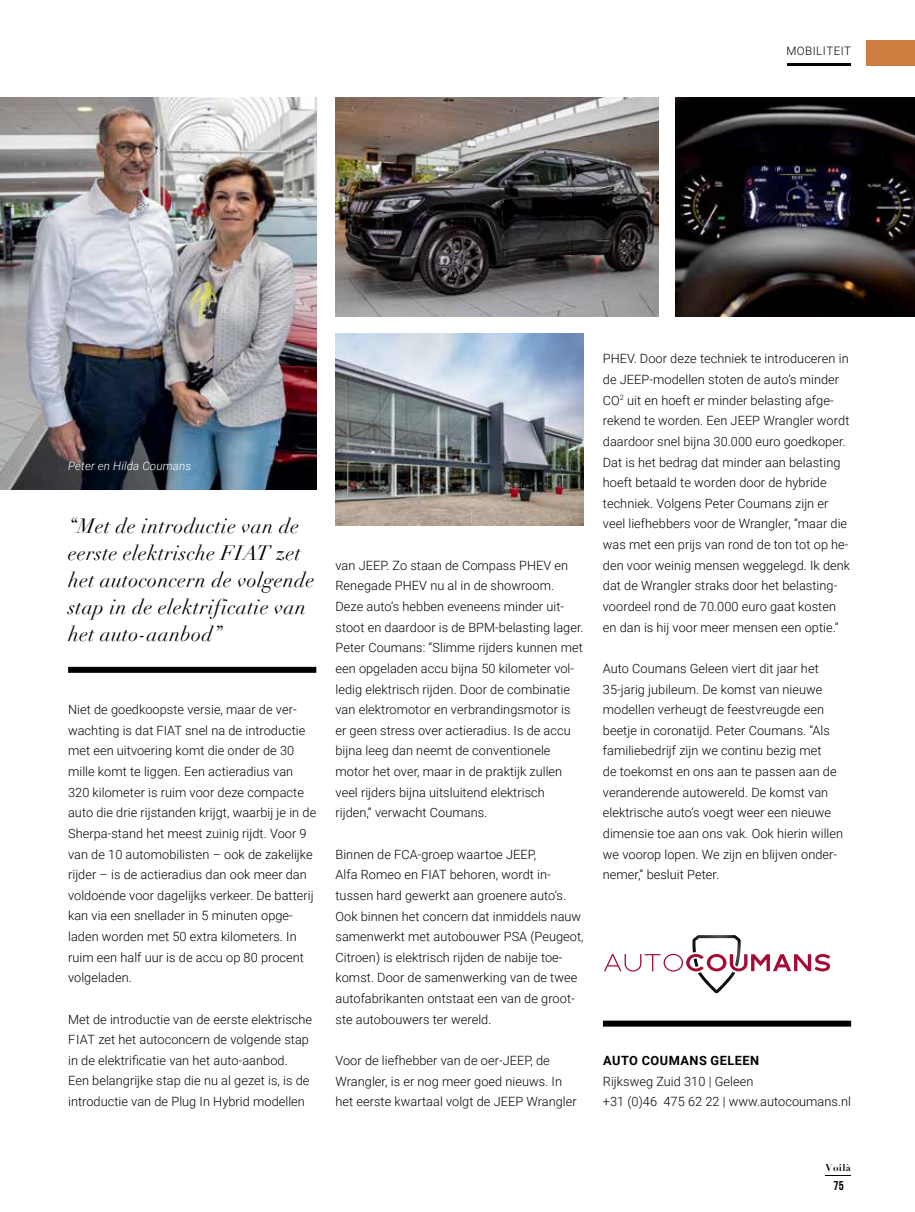
<style>
.page{position:relative;width:915px;height:1212px;background:#fff}
.page>*{position:absolute;margin:0;border:0;box-sizing:border-box;transform-origin:0 0}
.t1{font:italic 20.25px/27px "Didot";letter-spacing:.02em;color:#000}
.t2{font:300 12.75px/20.7px "Roboto";letter-spacing:.005em;color:#000}
.t3{font:700 12.75px "Roboto";letter-spacing:.04em;color:#000}
.t4{font:12.75px "Bebas Neue";color:#000}
.t5{font:italic 300 11.7px "Roboto";letter-spacing:.01em;color:#fff}
.t6{font:300 11.7px "Roboto";letter-spacing:.035em;color:#000}
.t7{font:700 9.75px "Didot";letter-spacing:.04em;color:#000}
</style>
<div class="page">
<svg style="left:825px;top:1175px;width:25px;height:1px"></svg>
<div style="left:865px;top:40px;width:49px;height:26px;background:#cf7c41"></div>
<hr style="left:787px;top:64px;width:63px;height:2px;background:#000">
<img style="left:335px;top:334px;width:248px;height:191px">
<img style="left:0;top:98px;width:316px;height:391px">
<img style="left:335px;top:98px;width:323px;height:219px">
<svg style="left:604px;top:935px;width:226px;height:58px"></svg>
<div style="left:68px;top:667px;width:248px;height:6px;background:#000"></div>
<img style="left:675px;top:98px;width:239px;height:219px">
<div style="left:602px;top:1020px;width:248px;height:6px;background:#000"></div>
<p class="t6" style="left:786px;top:42px;width:66px">MOBILITEIT</p>
<p class="t5" style="left:68px;top:457px;width:125px">Peter en Hilda Coumans</p>
<h1 class="t1" style="left:68px;top:512px;width:248px">“Met de introductie van de eerste elektrische FIAT zet het autoconcern de volgende stap in de elektrificatie van het auto-aanbod”</h1>
<p class="t2" style="left:68px;top:699px;width:249px">Niet de goedkoopste versie, maar de ver&shy;wachting is dat FIAT snel na de introductie met een uitvoering komt die onder de 30 mille komt te liggen. Een actieradius van 320 kilometer is ruim voor deze compacte auto die drie rijstanden krijgt, waarbij je in de Sherpa-stand het meest zuinig rijdt. Voor 9 van de 10 automobilisten – ook de zakelijke rijder – is de actieradius dan ook meer dan voldoende voor dagelijks verkeer. De batterij kan via een snellader in 5 minuten opge&shy;laden worden met 50 extra kilometers. In ruim een half uur is de accu op 80 procent volgeladen.</p>
<p class="t2" style="left:68px;top:1008px;width:245px">Met de introductie van de eerste elektrische FIAT zet het autoconcern de volgende stap in de elektrificatie van het auto-aanbod.<br>Een belangrijke stap die nu al gezet is, is de introductie van de Plug In Hybrid modellen</p>
<p class="t2" style="left:335px;top:554px;width:249px">van JEEP. Zo staan de Compass PHEV en Renegade PHEV nu al in de showroom.<br>Deze auto’s hebben eveneens minder uit&shy;stoot en daardoor is de BPM-belasting lager.<br>Peter Coumans: “Slimme rijders kunnen met een opgeladen accu bijna 50 kilometer vol&shy;ledig elektrisch rijden. Door de combinatie van elektromotor en verbrandingsmotor is er geen stress over actieradius. Is de accu bijna leeg dan neemt de conventionele motor het over, maar in de praktijk zullen veel rijders bijna uitsluitend elektrisch rijden,” verwacht Coumans.</p>
<p class="t2" style="left:335px;top:843px;width:250px">Binnen de FCA-groep waartoe JEEP,<br>Alfa Romeo en FIAT behoren, wordt in&shy;tussen hard gewerkt aan groenere auto’s.<br>Ook binnen het concern dat inmiddels nauw samenwerkt met autobouwer PSA (Peugeot, Citroen) is elektrisch rijden de nabije toe&shy;komst. Door de samenwerking van de twee autofabrikanten ontstaat een van de groot&shy;ste autobouwers ter wereld.</p>
<p class="t2" style="left:335px;top:1049px;width:243px">Voor de liefhebber van de oer-JEEP, de<br>Wrangler, is er nog meer goed nieuws. In het eerste kwartaal volgt de JEEP Wrangler</p>
<p class="t2" style="left:602px;top:348px;width:249px">PHEV. Door deze techniek te introduceren in de JEEP-modellen stoten de auto’s minder CO<sup>2</sup> uit en hoeft er minder belasting afge&shy;rekend te worden. Een JEEP Wrangler wordt daardoor snel bijna 30.000 euro goedkoper.<br>Dat is het bedrag dat minder aan belasting hoeft betaald te worden door de hybride techniek. Volgens Peter Coumans zijn er veel liefhebbers voor de Wrangler, “maar die was met een prijs van rond de ton tot op he&shy;den voor weinig mensen weggelegd. Ik denk dat de Wrangler straks door het belasting&shy;voordeel rond de 70.000 euro gaat kosten en dan is hij voor meer mensen een optie.”</p>
<p class="t2" style="left:602px;top:657px;width:242px">Auto Coumans Geleen viert dit jaar het 35-jarig jubileum. De komst van nieuwe modellen verheugt de feestvreugde een beetje in coronatijd. Peter Coumans. “Als familiebedrijf zijn we continu bezig met<br>de toekomst en ons aan te passen aan de veranderende autowereld. De komst van elektrische auto’s voegt weer een nieuwe dimensie toe aan ons vak. Ook hierin willen we voorop lopen. We zijn en blijven onder&shy;nemer,” besluit Peter.</p>
<p class="t3" style="left:603px;top:1051px;width:158px">AUTO COUMANS GELEEN</p>
<p class="t2" style="left:602px;top:1070px;width:249px">Rijksweg Zuid 310 | Geleen<br>+31 (0)46 475 62 22 | www.autocoumans.nl</p>
<p class="t7" style="left:825px;top:1162px;width:27px">Voilà</p>
<p class="t4" style="left:833px;top:1178px;width:12px">75</p>
</div>
